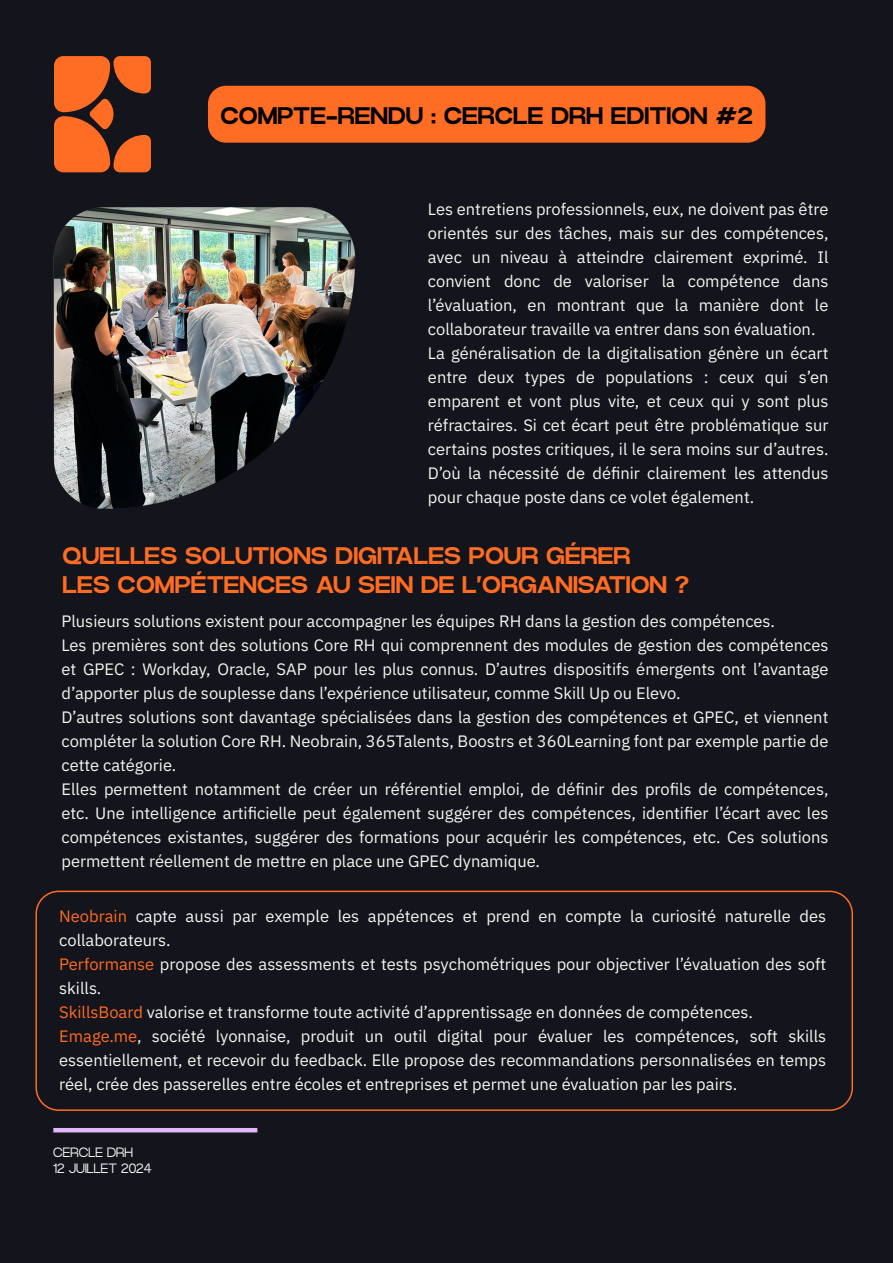
<style>
.page{position:relative;width:893px;height:1263px;background:#14141c}
.page>*{position:absolute;margin:0;border:0;box-sizing:border-box;transform-origin:0 0}
.t1{font:700 24px/28.8px "Power Grotesk";color:#ff6c23}
.t2{font:700 24px "Power Grotesk";color:#000}
.t3{font:16.5px/24px "Anuphan";color:#f4f7f2}
.t4{font:300 13.5px/16.2px "Power Grotesk";color:#f3f7f2}
.s1{color:#ff6c23}
</style>
<div class="page">
<hr style="left:53px;top:1128px;width:204px;height:4px;background:#e4b6ff">
<svg style="left:89px;top:103px;width:25px;height:22px"></svg>
<div style="left:54px;top:56px;width:56px;height:56px;background:#ff6c23;border-radius:9px"></div>
<div style="left:114px;top:56px;width:37px;height:38px;background:#ff6c23;border-radius:6px"></div>
<div style="left:114px;top:135px;width:37px;height:37px;background:#ff6c23;border-radius:6px"></div>
<div style="left:54px;top:116px;width:56px;height:56px;background:#ff6c23;border-radius:9px"></div>
<div style="left:208px;top:86px;width:557px;height:57px;background:#ff6c23;border-radius:18px"></div>
<img style="left:53px;top:207px;width:303px;height:302px">
<div style="left:35px;top:891px;width:818px;height:220px;border:2px solid #ff6c23;border-radius:22px"></div>
<h1 class="t2" style="left:220px;top:101px;width:534px">COMPTE-RENDU : CERCLE DRH EDITION #2</h1>
<p class="t3" style="left:428px;top:196px;width:402px">Les entretiens professionnels, eux, ne doivent pas être orientés sur des tâches, mais sur des compétences, avec un niveau à atteindre clairement exprimé. Il convient donc de valoriser la compétence dans l’évaluation, en montrant que la manière dont le collaborateur travaille va entrer dans son évaluation.<br>La généralisation de la digitalisation génère un écart entre deux types de populations : ceux qui s’en emparent et vont plus vite, et ceux qui y sont plus réfractaires. Si cet écart peut être problématique sur certains postes critiques, il le sera moins sur d’autres.<br>D’où la nécessité de définir clairement les attendus pour chaque poste dans ce volet également.</p>
<h1 class="t1" style="left:63px;top:542px;width:628px">QUELLES SOLUTIONS DIGITALES POUR GÉRER<br>LES COMPÉTENCES AU SEIN DE L’ORGANISATION ?</h1>
<p class="t3" style="left:61px;top:608px;width:768px">Plusieurs solutions existent pour accompagner les équipes RH dans la gestion des compétences.<br>Les premières sont des solutions Core RH qui comprennent des modules de gestion des compétences et GPEC : Workday, Oracle, SAP pour les plus connus. D’autres dispositifs émergents ont l’avantage d’apporter plus de souplesse dans l’expérience utilisateur, comme Skill Up ou Elevo.<br>D’autres solutions sont davantage spécialisées dans la gestion des compétences et GPEC, et viennent compléter la solution Core RH. Neobrain, 365Talents, Boostrs et 360Learning font par exemple partie de cette catégorie.<br>Elles permettent notamment de créer un référentiel emploi, de définir des profils de compétences, etc. Une intelligence artificielle peut également suggérer des compétences, identifier l’écart avec les compétences existantes, suggérer des formations pour acquérir les compétences, etc. Ces solutions permettent réellement de mettre en place une GPEC dynamique.</p>
<p class="t3" style="left:59px;top:903px;width:768px"><span class="s1">Neobrain</span> capte aussi par exemple les appétences et prend en compte la curiosité naturelle des collaborateurs.<br><span class="s1">Performanse</span> propose des assessments et tests psychométriques pour objectiver l’évaluation des soft skills.<br><span class="s1">SkillsBoard</span> valorise et transforme toute activité d’apprentissage en données de compétences.<br><span class="s1">Emage.me</span>, société lyonnaise, produit un outil digital pour évaluer les compétences, soft skills essentiellement, et recevoir du feedback. Elle propose des recommandations personnalisées en temps réel, crée des passerelles entre écoles et entreprises et permet une évaluation par les pairs.</p>
<p class="t4" style="left:53px;top:1144px;width:100px">CERCLE DRH<br>12 JUILLET 2024</p>
</div>
